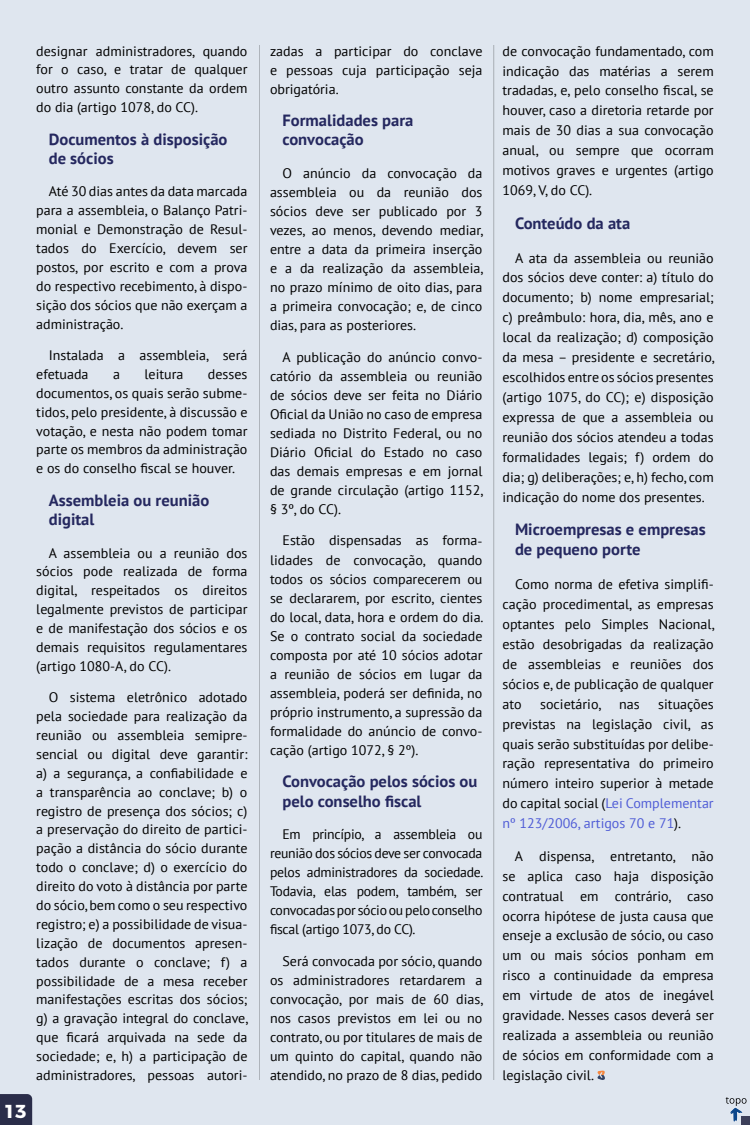
<style>
.page{position:relative;width:750px;height:1125px;background:#dfe6ef}
.page>*{position:absolute;margin:0;border:0;box-sizing:border-box;transform-origin:0 0}
.t1{font:700 18.75px "Montserrat";color:#fff}
.t2{font:700 16.25px/18.9px "PT Sans";color:#25285f}
.t3{font:13.75px/18.9px "PT Sans";color:#000;text-align:justify}
.s1{color:#4f5cd6}
</style>
<div class="page">
<hr style="left:259px;top:45px;width:1px;height:1035px;background:#000">
<hr style="left:494px;top:45px;width:1px;height:1035px;background:#000">
<svg style="left:726px;top:1097px;width:21px;height:25px"></svg>
<div style="left:741px;top:1116px;width:9px;height:9px;background:#3c3f59"></div>
<svg style="left:597px;top:1070px;width:8px;height:10px"></svg>
<svg style="left:0;top:1094px;width:32px;height:31px"></svg>
<h1 class="t1" style="left:4px;top:1096px;width:24px">13</h1>
<p class="t3" style="left:36px;top:41px;width:213px">designar administradores, quando for o caso, e tratar de qualquer outro assunto constante da ordem do dia (artigo 1078, do CC).</p>
<p class="t2" style="left:49px;top:129px;width:180px">Documentos à disposição de sócios</p>
<p class="t3" style="left:36px;top:182px;width:213px;text-indent:12px">Até 30 dias antes da data marcada para a assembleia, o Balanço Patri&shy;monial e Demonstração de Resul&shy;tados do Exercício, devem ser postos, por escrito e com a prova do respectivo recebimento, à dispo&shy;sição dos sócios que não exerçam a administração.</p>
<p class="t3" style="left:36px;top:345px;width:213px;text-indent:12px">Instalada a assembleia, será efetuada</p>
<p class="t3" style="left:113px;top:364px;width:8px">a</p>
<p class="t3" style="left:144px;top:364px;width:41px">leitura</p>
<p class="t3" style="left:36px;top:364px;width:213px;text-indent:172px">desses documentos, os quais serão subme&shy;tidos, pelo presidente, à discussão e votação, e nesta não podem tomar parte os membros da administração e os do conselho fiscal se houver.</p>
<p class="t2" style="left:49px;top:491px;width:162px">Assembleia ou reunião digital</p>
<p class="t3" style="left:36px;top:543px;width:213px;text-indent:12px">A assembleia ou a reunião dos sócios pode realizada de forma digital, respeitados os direitos legalmente previstos de participar e de manifestação dos sócios e os demais requisitos regulamentares (artigo 1080-A, do CC).</p>
<p class="t3" style="left:36px;top:688px;width:214px;text-indent:12px">O sistema eletrônico adotado pela sociedade para realização da reunião ou assembleia semipre&shy;sencial ou digital deve garantir: a) a segurança, a confiabilidade e a transparência ao conclave; b) o registro de presença dos sócios; c) a preservação do direito de partici&shy;pação a distância do sócio durante todo o conclave; d) o exercício do direito do voto à distância por parte do sócio, bem como o seu respectivo registro; e) a possibilidade de visua&shy;lização de documentos apresen&shy;tados durante o conclave; f) a possibilidade de a mesa receber manifestações escritas dos sócios; g) a gravação integral do conclave, que ficará arquivada na sede da sociedade; e, h) a participação de administradores, pessoas autori-</p>
<p class="t3" style="left:270px;top:41px;width:214px">zadas a participar do conclave e pessoas cuja participação seja obrigatória.</p>
<p class="t2" style="left:282px;top:111px;width:132px">Formalidades para convocação</p>
<p class="t3" style="left:270px;top:164px;width:215px;text-indent:12px">O anúncio da convocação da assembleia ou da reunião dos sócios deve ser publicado por 3 vezes, ao menos, devendo mediar, entre a data da primeira inserção e a da realização da assembleia, no prazo mínimo de oito dias, para a primeira convocação; e, de cinco dias, para as posteriores.</p>
<p class="t3" style="left:270px;top:347px;width:215px;text-indent:12px">A publicação do anúncio convo&shy;catório da assembleia ou reunião de sócios deve ser feita no Diário Oficial da União no caso de empresa sediada no Distrito Federal, ou no Diário Oficial do Estado no caso das demais empresas e em jornal de grande circulação (artigo 1152, § 3º, do CC).</p>
<p class="t3" style="left:270px;top:531px;width:215px;text-indent:12px">Estão dispensadas as forma&shy;lidades de convocação, quando todos os sócios comparecerem ou se declararem, por escrito, cientes do local, data, hora e ordem do dia.<br>Se o contrato social da sociedade composta por até 10 sócios adotar a reunião de sócios em lugar da assembleia, poderá ser definida, no próprio instrumento, a supressão da formalidade do anúncio de convo&shy;cação (artigo 1072, § 2º).</p>
<p class="t2" style="left:282px;top:772px;width:196px">Convocação pelos sócios ou pelo conselho fiscal</p>
<p class="t3" style="left:270px;top:825px;width:215px;text-indent:12px">Em princípio, a assembleia ou reunião dos sócios deve ser convocada pelos administradores da sociedade.<br>Todavia, elas podem, também, ser convocadas por sócio ou pelo conselho fiscal (artigo 1073, do CC).</p>
<p class="t3" style="left:270px;top:951px;width:215px;text-indent:12px">Será convocada por sócio, quando os administradores retardarem a convocação, por mais de 60 dias, nos casos previstos em lei ou no contrato, ou por titulares de mais de um quinto do capital, quando não atendido, no prazo de 8 dias, pedido</p>
<p class="t3" style="left:503px;top:40px;width:213px;line-height:20px">de convocação fundamentado, com indicação das matérias a serem tradadas, e, pelo conselho fiscal, se houver, caso a diretoria retarde por mais de 30 dias a sua convocação anual, ou sempre que ocorram motivos graves e urgentes (artigo 1069, V, do CC).</p>
<p class="t2" style="left:515px;top:213px;width:117px">Conteúdo da ata</p>
<p class="t3" style="left:503px;top:247px;width:214px;line-height:19.9px;text-indent:12px">A ata da assembleia ou reunião dos sócios deve conter: a) título do documento; b) nome empresarial; c) preâmbulo: hora, dia, mês, ano e local da realização; d) composição da mesa – presidente e secretário, escolhidos entre os sócios presentes (artigo 1075, do CC); e) disposição expressa de que a assembleia ou reunião dos sócios atendeu a todas formalidades legais; f) ordem do dia; g) deliberações; e, h) fecho, com indicação do nome dos presentes.</p>
<p class="t2" style="left:515px;top:519px;width:192px;line-height:20px">Microempresas e empresas de pequeno porte</p>
<p class="t3" style="left:502px;top:574px;width:214px;line-height:19.9px;text-indent:12px">Como norma de efetiva simplifi&shy;cação procedimental, as empresas optantes pelo Simples Nacional, estão desobrigadas da realização de assembleias e reuniões dos sócios e, de publicação de qualquer ato</p>
<p class="t3" style="left:540px;top:694px;width:63px">societário,</p>
<p class="t3" style="left:619px;top:694px;width:22px">nas</p>
<p class="t3" style="left:502px;top:694px;width:213px;line-height:19.9px;text-indent:156px">situações previstas na legislação civil, as quais serão substituídas por delibe&shy;ração representativa do primeiro número inteiro superior à metade do capital social (<span class="s1">Lei Complementar nº 123/2006, artigos 70 e 71</span>).</p>
<p class="t3" style="left:502px;top:846px;width:213px;line-height:20px;text-indent:12px">A dispensa, entretanto, não se aplica caso haja disposição contratual em contrário, caso ocorra hipótese de justa causa que enseje a exclusão de sócio, ou caso um ou mais sócios ponham em risco a continuidade da empresa em virtude de atos de inegável gravidade. Nesses casos deverá ser realizada a assembleia ou reunião de sócios em conformidade com a legislação civil.</p>
</div>
